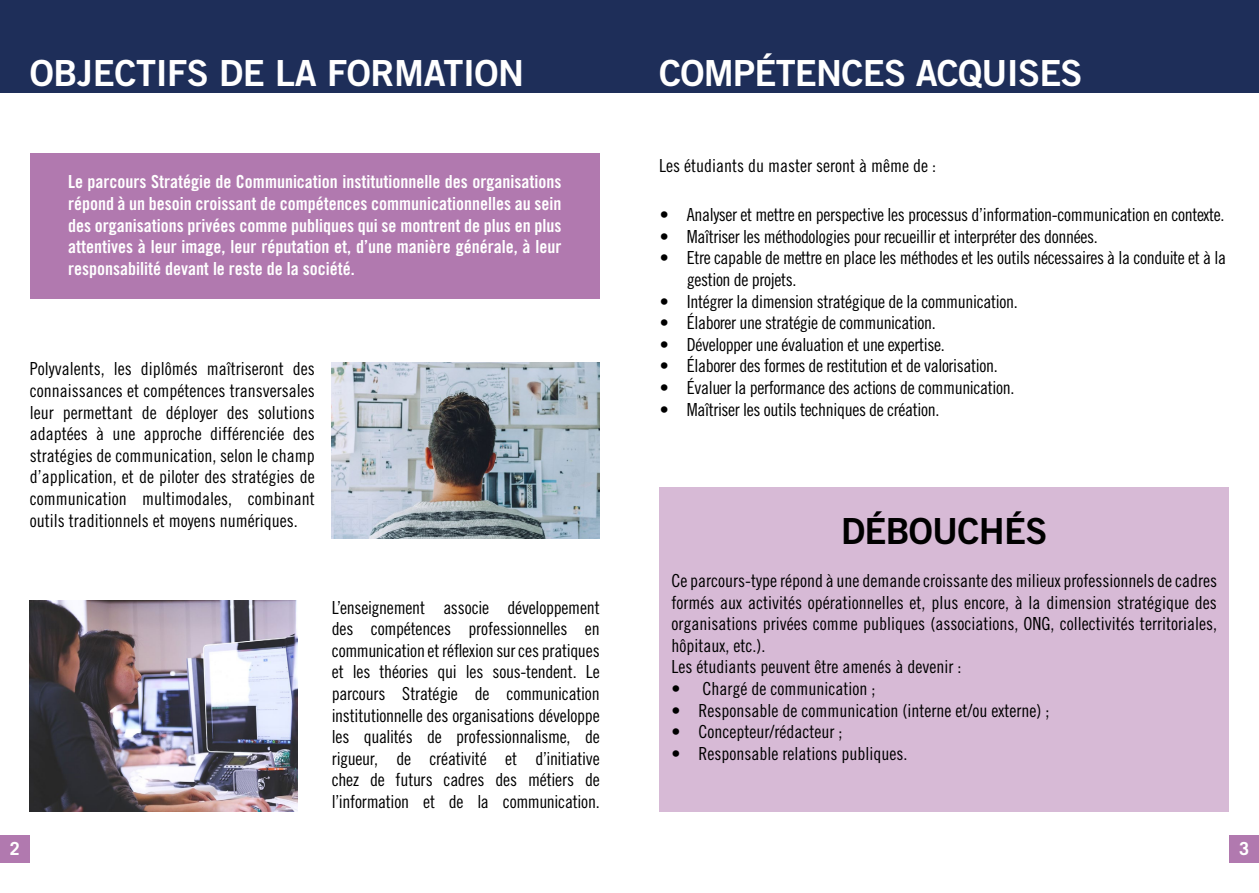
<style>
.page{position:relative;width:1259px;height:893px;background:#fff}
.page>*{position:absolute;margin:0;border:0;box-sizing:border-box;transform-origin:0 0}
.t1{font:36px "Trade Gothic LT Std Bd 2";letter-spacing:-.02em;color:#fff}
.t2{font:36px "Trade Gothic LT Std Bd 2";letter-spacing:-.02em;color:#000}
.t3{font:18px/21.6px "Trade Gothic LT Std Cn 18";letter-spacing:-.015em;color:#000;text-align:justify}
.t4{font:18px/21.6px "Trade Gothic LT Std Bd Cn 20";color:#fff;text-align:justify}
.t5{font:700 18px "Trade Gothic LT Std";color:#fff}
</style>
<div class="page">
<div style="left:0;top:0;width:1259px;height:92px;background:#1e2e59"></div>
<div style="left:30px;top:153px;width:570px;height:146px;background:#b179af"></div>
<div style="left:659px;top:487px;width:570px;height:324px;background:#d7bad6"></div>
<img style="left:30px;top:601px;width:268px;height:210px">
<img style="left:332px;top:362px;width:268px;height:177px">
<div style="left:0;top:836px;width:30px;height:27px;background:#b179af"></div>
<div style="left:1229px;top:836px;width:30px;height:27px;background:#b179af"></div>
<h1 class="t1" style="left:30px;top:51px;width:496px">OBJECTIFS DE LA FORMATION</h1>
<h1 class="t1" style="left:659px;top:51px;width:425px">COMPÉTENCES ACQUISES</h1>
<p class="t4" style="left:68px;top:171px;width:495px">Le parcours Stratégie de Communication institutionnelle des organisations répond à un besoin croissant de compétences communicationnelles au sein des organisations privées comme publiques qui se montrent de plus en plus attentives à leur image, leur réputation et, d’une manière générale, à leur responsabilité devant le reste de la société.</p>
<p class="t3" style="left:30px;top:358px;width:286px">Polyvalents, les diplômés maîtriseront des connaissances et compétences transversales leur permettant de déployer des solutions adaptées à une approche différenciée des stratégies de communication, selon le champ d’application, et de piloter des stratégies de communication multimodales, combinant outils traditionnels et moyens numériques.</p>
<p class="t3" style="left:332px;top:596px;width:269px">L’enseignement associe développement des compétences professionnelles en communication et réflexion sur ces pratiques et les théories qui les sous-tendent. Le parcours Stratégie de communication institutionnelle des organisations développe les qualités de professionnalisme, de rigueur, de créativité et d’initiative chez de futurs cadres des métiers de l’information et de la communication.</p>
<p class="t3" style="left:659px;top:154px;width:278px">Les étudiants du master seront à même de :</p>
<p class="t3" style="left:660px;top:204px;width:566px">• Analyser et mettre en perspective les processus d’information-communication en contexte.</p>
<p class="t3" style="left:660px;top:225px;width:439px">• Maîtriser les méthodologies pour recueillir et interpréter des données.</p>
<p class="t3" style="left:687px;top:247px;width:541px;text-indent:-27px">• Etre capable de mettre en place les méthodes et les outils nécessaires à la conduite et à la gestion de projets.</p>
<p class="t3" style="left:660px;top:290px;width:359px">• Intégrer la dimension stratégique de la communication.</p>
<p class="t3" style="left:660px;top:312px;width:277px">• Élaborer une stratégie de communication.</p>
<p class="t3" style="left:660px;top:333px;width:286px">• Développer une évaluation et une expertise.</p>
<p class="t3" style="left:660px;top:355px;width:339px">• Élaborer des formes de restitution et de valorisation.</p>
<p class="t3" style="left:660px;top:376px;width:356px">• Évaluer la performance des actions de communication.</p>
<p class="t3" style="left:660px;top:398px;width:281px">• Maîtriser les outils techniques de création.</p>
<h1 class="t2" style="left:841px;top:509px;width:208px">DÉBOUCHÉS</h1>
<p class="t3" style="left:671px;top:570px;width:547px;text-align:left">Ce parcours-type répond à une demande croissante des milieux professionnels de cadres formés aux activités opérationnelles et, plus encore, à la dimension stratégique des organisations privées comme publiques (associations, ONG, collectivités territoriales, hôpitaux, etc.).<br>Les étudiants peuvent être amenés à devenir :</p>
<p class="t3" style="left:671px;top:678px;width:205px">• Chargé de communication ;</p>
<p class="t3" style="left:671px;top:699px;width:379px">• Responsable de communication (interne et/ou externe) ;</p>
<p class="t3" style="left:671px;top:721px;width:172px">• Concepteur/rédacteur ;</p>
<p class="t3" style="left:671px;top:742px;width:237px">• Responsable relations publiques.</p>
<p class="t5" style="left:10px;top:837px;width:12px">2</p>
<p class="t5" style="left:1239px;top:837px;width:12px">3</p>
</div>
